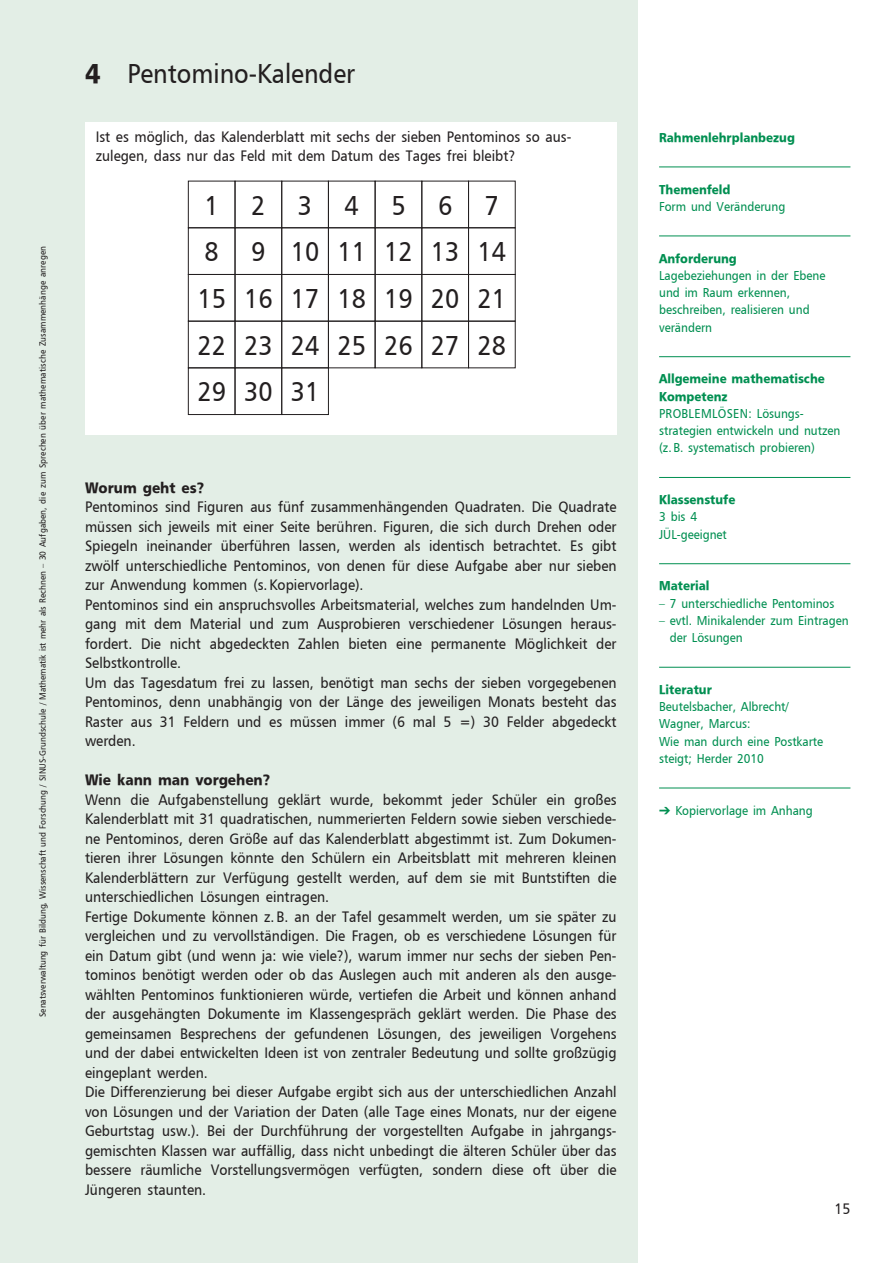
<style>
.page{position:relative;width:893px;height:1263px;background:#fff}
.page>*{position:absolute;margin:0;border:0;box-sizing:border-box;transform-origin:0 0}
.Überschrift{font:27px "Sen BJS Normal";color:#231f20}
.Fließtext{font:15px/19.5px "Sen BJS Normal";color:#231f20;text-align:justify}
.Fließtext_Kasten{font:15px/19.5px "Sen BJS Normal";color:#231f20}
.Fließtext-2{font:15px "Sen BJS Bold";color:#231f20}
.Randspalte{font:12.75px/17.2px "Sen BJS Normal";color:#008f51}
.Randspalte-2{font:12.75px/17.2px "Sen BJS Bold";color:#008f51}
.t1{font:9px "Sen BJS Normal";color:#231f20}
.s1{font-family:"Sen BJS Bold"}
</style>
<div class="page">
<div style="left:0;top:0;width:638px;height:1263px;background:#e3eee6"></div>
<hr style="left:659px;top:167px;width:191px;height:1px;background:#008f51">
<hr style="left:659px;top:236px;width:191px;height:1px;background:#008f51">
<hr style="left:659px;top:356px;width:191px;height:1px;background:#008f51">
<hr style="left:659px;top:477px;width:191px;height:1px;background:#008f51">
<hr style="left:659px;top:563px;width:191px;height:1px;background:#008f51">
<hr style="left:659px;top:667px;width:191px;height:1px;background:#008f51">
<hr style="left:659px;top:788px;width:191px;height:1px;background:#008f51">
<div style="left:85px;top:122px;width:532px;height:312px;background:#fff"></div>
<div style="left:188px;top:181px;width:47px;height:47px;border:1px solid #231f20"></div>
<div style="left:188px;top:227px;width:47px;height:48px;border:1px solid #231f20"></div>
<div style="left:188px;top:274px;width:47px;height:48px;border:1px solid #231f20"></div>
<div style="left:188px;top:321px;width:47px;height:47px;border:1px solid #231f20"></div>
<div style="left:188px;top:367px;width:47px;height:48px;border:1px solid #231f20"></div>
<div style="left:235px;top:181px;width:47px;height:47px;border:1px solid #231f20"></div>
<div style="left:235px;top:227px;width:47px;height:48px;border:1px solid #231f20"></div>
<div style="left:235px;top:274px;width:47px;height:48px;border:1px solid #231f20"></div>
<div style="left:235px;top:321px;width:47px;height:47px;border:1px solid #231f20"></div>
<div style="left:235px;top:367px;width:47px;height:48px;border:1px solid #231f20"></div>
<div style="left:281px;top:181px;width:48px;height:47px;border:1px solid #231f20"></div>
<div style="left:281px;top:227px;width:48px;height:48px;border:1px solid #231f20"></div>
<div style="left:281px;top:274px;width:48px;height:48px;border:1px solid #231f20"></div>
<div style="left:281px;top:321px;width:48px;height:47px;border:1px solid #231f20"></div>
<div style="left:281px;top:367px;width:48px;height:48px;border:1px solid #231f20"></div>
<div style="left:328px;top:181px;width:47px;height:47px;border:1px solid #231f20"></div>
<div style="left:328px;top:227px;width:47px;height:48px;border:1px solid #231f20"></div>
<div style="left:328px;top:274px;width:47px;height:48px;border:1px solid #231f20"></div>
<div style="left:328px;top:321px;width:47px;height:47px;border:1px solid #231f20"></div>
<div style="left:375px;top:181px;width:47px;height:47px;border:1px solid #231f20"></div>
<div style="left:375px;top:227px;width:47px;height:48px;border:1px solid #231f20"></div>
<div style="left:375px;top:274px;width:47px;height:48px;border:1px solid #231f20"></div>
<div style="left:375px;top:321px;width:47px;height:47px;border:1px solid #231f20"></div>
<div style="left:421px;top:181px;width:48px;height:47px;border:1px solid #231f20"></div>
<div style="left:421px;top:227px;width:48px;height:48px;border:1px solid #231f20"></div>
<div style="left:421px;top:274px;width:48px;height:48px;border:1px solid #231f20"></div>
<div style="left:421px;top:321px;width:48px;height:47px;border:1px solid #231f20"></div>
<div style="left:468px;top:181px;width:48px;height:47px;border:1px solid #231f20"></div>
<div style="left:468px;top:227px;width:48px;height:48px;border:1px solid #231f20"></div>
<div style="left:468px;top:274px;width:48px;height:48px;border:1px solid #231f20"></div>
<div style="left:468px;top:321px;width:48px;height:47px;border:1px solid #231f20"></div>
<p class="t1" style="left:37px;top:1017px;width:772px;rotate:-90deg">Senatsverwaltung für Bildung, Wissenschaft und Forschung / SINUS-Grundschule / Mathematik ist mehr als Rechnen — 30 Aufgaben, die zum Sprechen über mathematische Zusammenhänge anregen</p>
<p class="Überschrift" style="left:85px;top:57px;width:272px"><span class="s1">4</span> Pentomino-Kalender</p>
<p class="Fließtext_Kasten" style="left:96px;top:127px;width:476px">Ist es möglich, das Kalenderblatt mit sechs der sieben Pentominos so aus&shy;zulegen, dass nur das Feld mit dem Datum des Tages frei bleibt?</p>
<p class="Überschrift" style="left:205px;top:188px;width:16px">1</p>
<p class="Überschrift" style="left:205px;top:235px;width:16px">8</p>
<p class="Überschrift" style="left:197px;top:282px;width:30px">15</p>
<p class="Überschrift" style="left:197px;top:328px;width:30px">22</p>
<p class="Überschrift" style="left:197px;top:375px;width:30px">29</p>
<p class="Überschrift" style="left:251px;top:188px;width:16px">2</p>
<p class="Überschrift" style="left:251px;top:235px;width:16px">9</p>
<p class="Überschrift" style="left:244px;top:282px;width:30px">16</p>
<p class="Überschrift" style="left:244px;top:328px;width:30px">23</p>
<p class="Überschrift" style="left:244px;top:375px;width:30px">30</p>
<p class="Überschrift" style="left:298px;top:188px;width:16px">3</p>
<p class="Überschrift" style="left:291px;top:235px;width:30px">10</p>
<p class="Überschrift" style="left:291px;top:282px;width:30px">17</p>
<p class="Überschrift" style="left:291px;top:328px;width:30px">24</p>
<p class="Überschrift" style="left:291px;top:375px;width:30px">31</p>
<p class="Überschrift" style="left:345px;top:188px;width:16px">4</p>
<p class="Überschrift" style="left:338px;top:235px;width:30px">11</p>
<p class="Überschrift" style="left:338px;top:282px;width:30px">18</p>
<p class="Überschrift" style="left:338px;top:328px;width:30px">25</p>
<p class="Überschrift" style="left:391px;top:188px;width:16px">5</p>
<p class="Überschrift" style="left:384px;top:235px;width:30px">12</p>
<p class="Überschrift" style="left:384px;top:282px;width:30px">19</p>
<p class="Überschrift" style="left:384px;top:328px;width:30px">26</p>
<p class="Überschrift" style="left:438px;top:188px;width:16px">6</p>
<p class="Überschrift" style="left:431px;top:235px;width:30px">13</p>
<p class="Überschrift" style="left:431px;top:282px;width:30px">20</p>
<p class="Überschrift" style="left:431px;top:328px;width:30px">27</p>
<p class="Überschrift" style="left:485px;top:188px;width:16px">7</p>
<p class="Überschrift" style="left:478px;top:235px;width:30px">14</p>
<p class="Überschrift" style="left:478px;top:282px;width:30px">21</p>
<p class="Überschrift" style="left:478px;top:328px;width:30px">28</p>
<p class="Fließtext-2" style="left:85px;top:478px;width:121px">Worum geht es?</p>
<p class="Fließtext" style="left:85px;top:497px;width:533px">Pentominos sind Figuren aus fünf zusammenhängenden Quadraten. Die Quadrate müssen sich jeweils mit einer Seite berühren. Figuren, die sich durch Drehen oder Spiegeln ineinander überführen lassen, werden als identisch betrachtet. Es gibt zwölf unterschiedliche Pentominos, von denen für diese Aufgabe aber nur sieben zur Anwendung kommen (s.Kopiervorlage).</p>
<p class="Fließtext" style="left:85px;top:595px;width:533px">Pentominos sind ein anspruchsvolles Arbeitsmaterial, welches zum handelnden Um&shy;gang mit dem Material und zum Ausprobieren verschiedener Lösungen heraus&shy;fordert. Die nicht abgedeckten Zahlen bieten eine permanente Möglichkeit der Selbstkontrolle.</p>
<p class="Fließtext" style="left:85px;top:673px;width:533px">Um das Tagesdatum frei zu lassen, benötigt man sechs der sieben vorgegebenen Pentominos, denn unabhängig von der Länge des jeweiligen Monats besteht das Raster aus 31 Feldern und es müssen immer (6 mal 5 =) 30 Felder abgedeckt werden.</p>
<p class="Fließtext-2" style="left:85px;top:770px;width:187px">Wie kann man vorgehen?</p>
<p class="Fließtext" style="left:85px;top:790px;width:533px">Wenn die Aufgabenstellung geklärt wurde, bekommt jeder Schüler ein großes Kalenderblatt mit 31 quadratischen, nummerierten Feldern sowie sieben verschiede&shy;ne Pentominos, deren Größe auf das Kalenderblatt abgestimmt ist. Zum Dokumen&shy;tieren ihrer Lösungen könnte den Schülern ein Arbeitsblatt mit mehreren kleinen Kalenderblättern zur Verfügung gestellt werden, auf dem sie mit Buntstiften die unterschiedlichen Lösungen eintragen.</p>
<p class="Fließtext" style="left:85px;top:907px;width:533px">Fertige Dokumente können z.B. an der Tafel gesammelt werden, um sie später zu vergleichen und zu vervollständigen. Die Fragen, ob es verschiedene Lösungen für ein Datum gibt (und wenn ja: wie viele?), warum immer nur sechs der sieben Pen&shy;tominos benötigt werden oder ob das Auslegen auch mit anderen als den ausge&shy;wählten Pentominos funktionieren würde, vertiefen die Arbeit und können anhand der ausgehängten Dokumente im Klassengespräch geklärt werden. Die Phase des gemeinsamen Besprechens der gefundenen Lösungen, des jeweiligen Vorgehens und der dabei entwickelten Ideen ist von zentraler Bedeutung und sollte großzügig eingeplant werden.</p>
<p class="Fließtext" style="left:85px;top:1082px;width:533px;text-align:left">Die Differenzierung bei dieser Aufgabe ergibt sich aus der unterschiedlichen Anzahl von Lösungen und der Variation der Daten (alle Tage eines Monats, nur der eigene Geburtstag usw.). Bei der Durchführung der vorgestellten Aufgabe in jahrgangs--- gemischten Klassen war auffällig, dass nicht unbedingt die älteren Schüler über das bessere räumliche Vorstellungsvermögen verfügten, sondern diese oft über die Jüngeren staunten.</p>
<p class="Randspalte-2" style="left:659px;top:129px;width:137px">Rahmenlehrplanbezug</p>
<p class="Randspalte-2" style="left:659px;top:180px;width:73px">Themenfeld</p>
<p class="Randspalte" style="left:659px;top:197px;width:128px">Form und Veränderung</p>
<p class="Randspalte-2" style="left:659px;top:249px;width:79px">Anforderung</p>
<p class="Randspalte" style="left:659px;top:266px;width:168px">Lagebeziehungen in der Ebene und im Raum erkennen, beschreiben, realisieren und verändern</p>
<p class="Randspalte-2" style="left:659px;top:370px;width:167px">Allgemeine mathematische<br>Kompetenz</p>
<p class="Randspalte" style="left:659px;top:404px;width:183px">PROBLEMLÖSEN: Lösungs&shy;strategien entwickeln und nutzen (z.B. systematisch probieren)</p>
<p class="Randspalte-2" style="left:659px;top:491px;width:78px">Klassenstufe</p>
<p class="Randspalte" style="left:659px;top:508px;width:39px">3 bis 4</p>
<p class="Randspalte" style="left:659px;top:525px;width:69px">JÜL-geeignet</p>
<p class="Randspalte-2" style="left:659px;top:577px;width:52px">Material</p>
<p class="Randspalte" style="left:659px;top:594px;width:177px">— 7 unterschiedliche Pentominos</p>
<p class="Randspalte" style="left:670px;top:611px;width:180px;text-indent:-11px">— evtl. Minikalender zum Eintragen der Lösungen</p>
<p class="Randspalte-2" style="left:659px;top:681px;width:54px">Literatur</p>
<p class="Randspalte" style="left:659px;top:698px;width:131px">Beutelsbacher, Albrecht/<br>Wagner, Marcus:</p>
<p class="Randspalte" style="left:659px;top:732px;width:166px">Wie man durch eine Postkarte steigt; Herder 2010</p>
<p class="Randspalte" style="left:659px;top:801px;width:155px">➔ Kopiervorlage im Anhang</p>
<p class="Fließtext" style="left:835px;top:1199px;width:17px">15</p>
</div>
